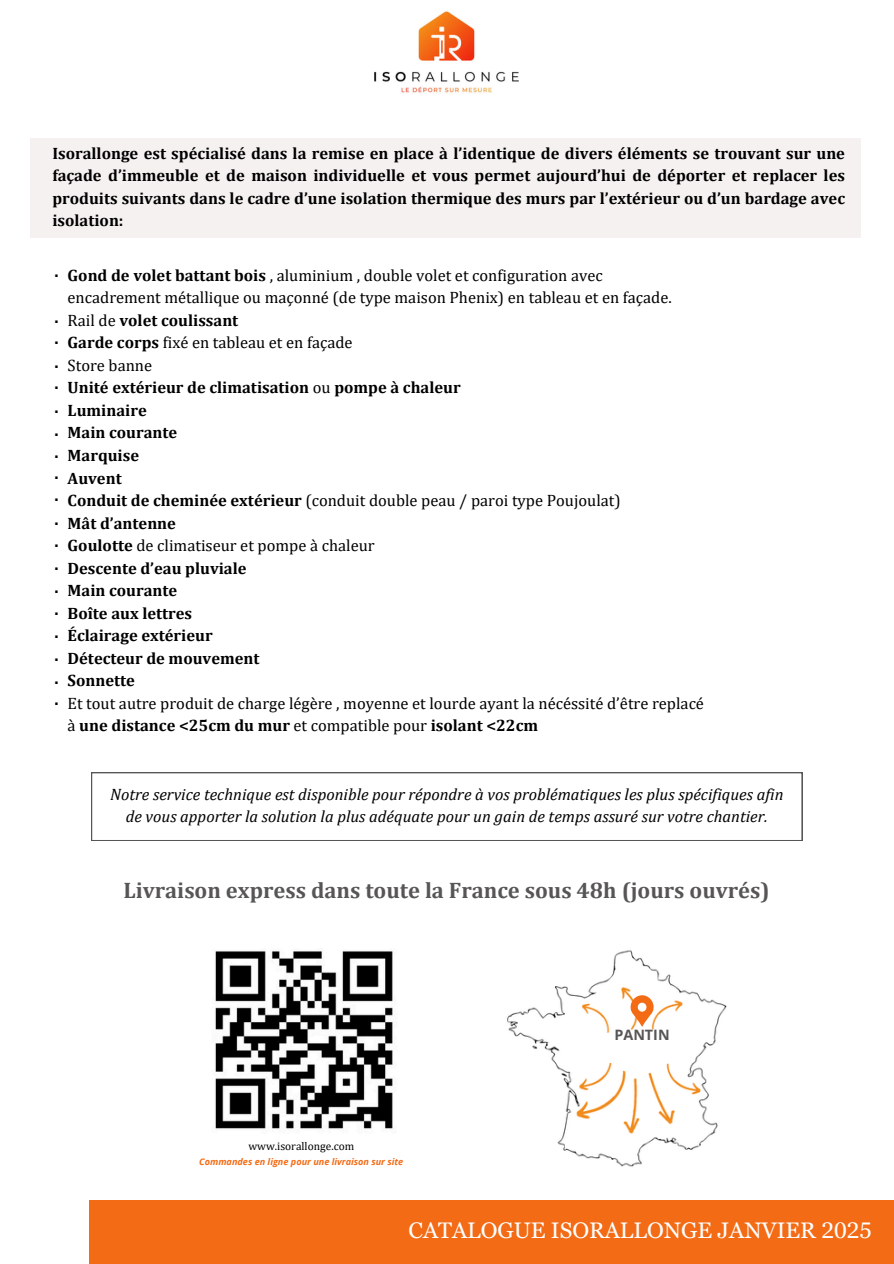
<style>
.page{position:relative;width:894px;height:1264px;background:#fff}
.page>*{position:absolute;margin:0;border:0;box-sizing:border-box;transform-origin:0 0}
.t1{font:700 22.5px "Cambria";color:#575555}
.t2{font:22.5px "Georgia Pro";color:#fff}
.t3{font:700 18px "Cambria";color:#000}
.t4{font:16.5px/22.5px "Cambria";color:#000}
.t5{font:700 16.5px/22.5px "Cambria";color:#000;text-align:justify}
.t6{font:italic 16.5px/22.5px "Cambria";color:#000;text-align:center}
.t7{font:700 14.25px "Open Sans";color:#575555}
.t8{font:11.4px "Cambria";color:#000}
.t9{font:italic 700 9.15px "Open Sans";color:#f36b15}
.s1{font-weight:700}
</style>
<div class="page">
<div style="left:89px;top:1199px;width:804px;height:64px;background:#f36b15"></div>
<div style="left:31px;top:138px;width:829px;height:99px;background:#f6f1f1"></div>
<img style="left:215px;top:951px;width:178px;height:178px">
<img style="left:507px;top:950px;width:220px;height:217px">
<div style="left:574px;top:1033px;width:118px;height:30px;background:#fff"></div>
<div style="left:577px;top:1040px;width:118px;height:16px;background:#fff"></div>
<svg style="left:626px;top:995px;width:27px;height:31px"></svg>
<img style="left:374px;top:11px;width:145px;height:82px">
<svg style="left:91px;top:772px;width:711px;height:68px"></svg>
<p class="t5" style="left:52px;top:141px;width:794px">Isorallonge est spécialisé dans la remise en place à l’identique de divers éléments se trouvant sur une façade d’immeuble et de maison individuelle et vous permet aujourd’hui de déporter et replacer les produits suivants dans le cadre d’une isolation thermique des murs par l’extérieur ou d’un bardage avec isolation:</p>
<p class="t3" style="left:54px;top:260px;width:6px">.</p>
<p class="t3" style="left:54px;top:306px;width:6px">.</p>
<p class="t3" style="left:54px;top:327px;width:6px">.</p>
<p class="t3" style="left:54px;top:351px;width:6px">.</p>
<p class="t3" style="left:54px;top:372px;width:6px">.</p>
<p class="t3" style="left:54px;top:396px;width:6px">.</p>
<p class="t3" style="left:54px;top:418px;width:6px">.</p>
<p class="t3" style="left:54px;top:441px;width:6px">.</p>
<p class="t3" style="left:54px;top:462px;width:6px">.</p>
<p class="t3" style="left:54px;top:484px;width:6px">.</p>
<p class="t3" style="left:54px;top:507px;width:6px">.</p>
<p class="t3" style="left:54px;top:530px;width:6px">.</p>
<p class="t3" style="left:54px;top:552px;width:6px">.</p>
<h4 class="t3" style="left:54px;top:576px;width:6px">.</h4>
<h4 class="t3" style="left:54px;top:597px;width:6px">.</h4>
<h2 class="t3" style="left:54px;top:621px;width:6px">.</h2>
<p class="t3" style="left:54px;top:644px;width:6px">.</p>
<h6 class="t3" style="left:54px;top:666px;width:6px">.</h6>
<p class="t3" style="left:54px;top:688px;width:6px">.</p>
<h3 class="t4" style="left:68px;top:264px;width:636px"><span class="s1">Gond de volet battant bois</span> , aluminium , double volet et configuration avec<br>encadrement métallique ou maçonné (de type maison Phenix) en tableau et en façade.<br>Rail de <span class="s1">volet coulissant<br>Garde corps</span> fixé en tableau et en façade<br>Store banne<br><span class="s1">Unité extérieur de climatisation</span> ou <span class="s1">pompe à chaleur<br>Luminaire<br>Main courante<br>Marquise<br>Auvent<br>Conduit de cheminée extérieur</span> (conduit double peau / paroi type Poujoulat)<br><span class="s1">Mât d’antenne<br>Goulotte</span> de climatiseur et pompe à chaleur<br><span class="s1">Descente d’eau pluviale<br>Main courante<br>Boîte aux lettres<br>Éclairage extérieur<br>Détecteur de mouvement<br>Sonnette<br></span>Et tout autre produit de charge légère , moyenne et lourde ayant la nécéssité d’être replacé à <span class="s1">une distance &lt;25cm du mur</span> et compatible pour <span class="s1">isolant &lt;22cm</span></h3>
<p class="t6" style="left:110px;top:782px;width:674px">Notre service technique est disponible pour répondre à vos problématiques les plus spécifiques afin de vous apporter la solution la plus adéquate pour un gain de temps assuré sur votre chantier.</p>
<p class="t1" style="left:123px;top:876px;width:647px">Livraison express dans toute la France sous 48h (jours ouvrés)</p>
<p class="t8" style="left:248px;top:1139px;width:107px">www.isorallonge.com</p>
<p class="t9" style="left:199px;top:1155px;width:205px">Commandes en ligne pour une livraison sur site</p>
<p class="t7" style="left:614px;top:1024px;width:57px">PANTIN</p>
<p class="t2" style="left:408px;top:1217px;width:465px">CATALOGUE ISORALLONGE JANVIER 2025</p>
</div>
